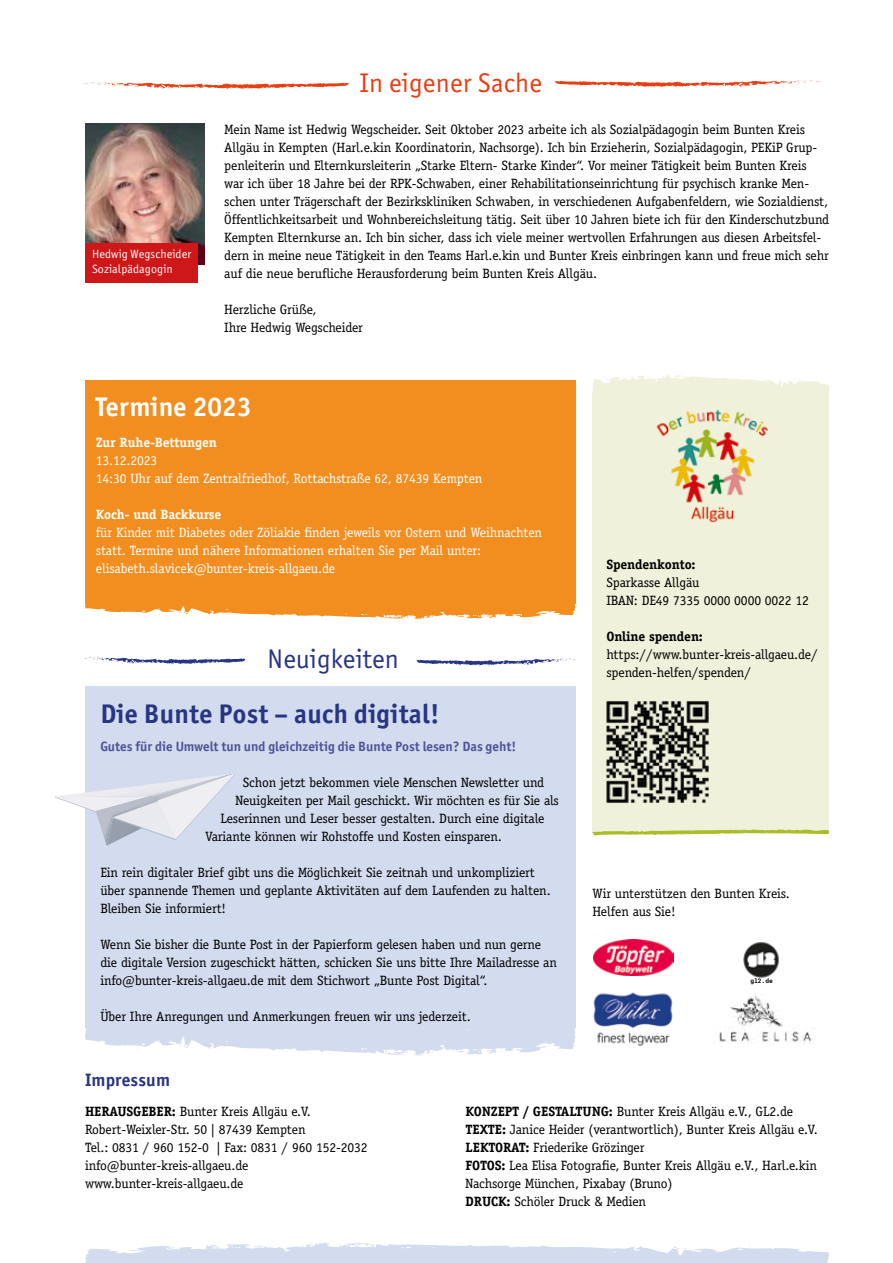
<style>
.page{position:relative;width:893px;height:1263px;background:#fff}
.page>*{position:absolute;margin:0;border:0;box-sizing:border-box;transform-origin:0 0}
.t1{font:700 27px "Officina Sans ITC Pro";letter-spacing:.01em;color:#283583}
.t2{font:27px "Officina Sans ITC Pro";letter-spacing:.01em;color:#e73f11}
.t3{font:27px "Officina Sans ITC Pro";letter-spacing:.01em;color:#283583}
.t4{font:700 27px "Officina Sans ITC Pro";letter-spacing:.01em;color:#fff}
.t5{font:700 18px "Officina Sans ITC Pro";letter-spacing:.01em;color:#283583}
.t6{font:13.5px/18px "Officina Serif Std";letter-spacing:-.01em;color:#000}
.t7{font:13.5px/18px "Officina Serif Std";letter-spacing:-.01em;color:#fff}
.t8{font:700 13.5px "Officina Sans ITC Pro";color:#505398}
.t9{font:700 13.5px "Officina Serif Std";letter-spacing:-.01em;color:#fff}
.t10{font:700 13.5px "Officina Serif Std";letter-spacing:-.01em;color:#000}
.t11{font:12px/15px "Officina Sans ITC Pro";letter-spacing:.01em;color:#fff}
.t12{font:700 6.3px "Roboto Mono";color:#000}
.s1{font-weight:700}
</style>
<div class="page">
<div style="left:592px;top:391px;width:237px;height:441px;background:#eff1da"></div>
<svg style="left:592px;top:375px;width:237px;height:16px"></svg>
<svg style="left:85px;top:1008px;width:491px;height:48px"></svg>
<div style="left:85px;top:687px;width:490px;height:341px;background:#d3dcee"></div>
<svg style="left:553px;top:80px;width:267px;height:7px"></svg>
<svg style="left:416px;top:658px;width:165px;height:8px"></svg>
<svg style="left:81px;top:82px;width:270px;height:7px"></svg>
<svg style="left:84px;top:657px;width:162px;height:7px"></svg>
<img style="left:85px;top:123px;width:119px;height:142px">
<div style="left:85px;top:243px;width:113px;height:40px;background:#cd1719"></div>
<svg style="left:55px;top:774px;width:180px;height:72px"></svg>
<img style="left:593px;top:992px;width:80px;height:54px">
<img style="left:594px;top:939px;width:80px;height:36px">
<img style="left:743px;top:942px;width:36px;height:36px">
<img style="left:719px;top:995px;width:95px;height:49px">
<img style="left:606px;top:701px;width:103px;height:102px">
<div style="left:85px;top:380px;width:491px;height:224px;background:#f28d1f"></div>
<svg style="left:85px;top:604px;width:491px;height:16px"></svg>
<img style="left:656px;top:410px;width:112px;height:113px">
<svg style="left:592px;top:829px;width:237px;height:7px"></svg>
<svg style="left:85px;top:1242px;width:744px;height:21px"></svg>
<hr style="left:87px;top:1261px;width:740px;height:2px;background:#d3dcee">
<p class="t11" style="left:92px;top:247px;width:101px">Hedwig Wegscheider<br>Sozialpädagogin</p>
<h1 class="t2" style="left:360px;top:67px;width:184px">In eigener Sache</h1>
<p class="t6" style="left:224px;top:121px;width:606px">Mein Name ist Hedwig Wegscheider. Seit Oktober 2023 arbeite ich als Sozialpädagogin beim Bunten Kreis Allgäu in Kempten (Harl.e.kin Koordinatorin, Nachsorge). Ich bin Erzieherin, Sozialpädagogin, PEKiP Grup&shy;penleiterin und Elternkursleiterin „Starke Eltern- Starke Kinder“. Vor meiner Tätigkeit beim Bunten Kreis war ich über 18 Jahre bei der RPK-Schwaben, einer Rehabilitationseinrichtung für psychisch kranke Men&shy;schen unter Trägerschaft der Bezirkskliniken Schwaben, in verschiedenen Aufgabenfeldern, wie Sozialdienst, Öffentlichkeitsarbeit und Wohnbereichsleitung tätig. Seit über 10 Jahren biete ich für den Kinderschutzbund Kempten Elternkurse an. Ich bin sicher, dass ich viele meiner wertvollen Erfahrungen aus diesen Arbeitsfel&shy;dern in meine neue Tätigkeit in den Teams Harl.e.kin und Bunter Kreis einbringen kann und freue mich sehr auf die neue berufliche Herausforderung beim Bunten Kreis Allgäu.</p>
<p class="t6" style="left:224px;top:301px;width:140px">Herzliche Grüße,<br>Ihre Hedwig Wegscheider</p>
<h1 class="t4" style="left:96px;top:390px;width:157px">Termine 2023</h1>
<p class="t9" style="left:96px;top:434px;width:122px">Zur Ruhe-Bettungen</p>
<p class="t7" style="left:96px;top:451px;width:388px">13.12.2023<br>14:30 Uhr auf dem Zentralfriedhof, Rottachstraße 62, 87439 Kempten</p>
<p class="t9" style="left:96px;top:506px;width:127px">Koch- und Backkurse</p>
<p class="t7" style="left:96px;top:523px;width:448px">für Kinder mit Diabetes oder Zöliakie finden jeweils vor Ostern und Weihnachten statt. Termine und nähere Informationen erhalten Sie per Mail unter: elisabeth.slavicek@bunter-kreis-allgaeu.de</p>
<h1 class="t3" style="left:268px;top:643px;width:133px">Neuigkeiten</h1>
<h1 class="t1" style="left:100px;top:697px;width:341px">Die Bunte Post – auch digital!</h1>
<p class="t8" style="left:100px;top:738px;width:417px">Gutes für die Umwelt tun und gleichzeitig die Bunte Post lesen? Das geht!</p>
<p class="t6" style="left:243px;top:773px;width:303px">Schon jetzt bekommen viele Menschen Newsletter und</p>
<p class="t6" style="left:235px;top:791px;width:325px">Neuigkeiten per Mail geschickt. Wir möchten es für Sie als</p>
<p class="t6" style="left:220px;top:809px;width:326px">Leserinnen und Leser besser gestalten. Durch eine digitale</p>
<p class="t6" style="left:205px;top:827px;width:298px">Variante können wir Rohstoffe und Kosten einsparen.</p>
<p class="t6" style="left:100px;top:863px;width:452px">Ein rein digitaler Brief gibt uns die Möglichkeit Sie zeitnah und unkompliziert über spannende Themen und geplante Aktivitäten auf dem Laufenden zu halten.<br>Bleiben Sie informiert!</p>
<p class="t6" style="left:100px;top:935px;width:458px">Wenn Sie bisher die Bunte Post in der Papierform gelesen haben und nun gerne die digitale Version zugeschickt hätten, schicken Sie uns bitte Ihre Mailadresse an info@bunter-kreis-allgaeu.de mit dem Stichwort „Bunte Post Digital“.</p>
<p class="t6" style="left:100px;top:1007px;width:372px">Über Ihre Anregungen und Anmerkungen freuen wir uns jederzeit.</p>
<p class="t10" style="left:606px;top:556px;width:91px">Spendenkonto:</p>
<p class="t6" style="left:606px;top:573px;width:204px">Sparkasse Allgäu<br>IBAN: DE49 7335 0000 0000 0022 12</p>
<p class="t10" style="left:606px;top:628px;width:98px">Online spenden:</p>
<p class="t6" style="left:606px;top:645px;width:213px">https://www.bunter-kreis-allgaeu.de/ spenden-helfen/spenden/</p>
<p class="t6" style="left:592px;top:885px;width:199px">Wir unterstützen den Bunten Kreis.<br>Helfen aus Sie!</p>
<p class="t12" style="left:750px;top:976px;width:24px">gl2.de</p>
<h2 class="t5" style="left:85px;top:1068px;width:87px">Impressum</h2>
<p class="t6" style="left:85px;top:1103px;width:284px"><span class="s1">HERAUSGEBER:</span> Bunter Kreis Allgäu e.V.<br>Robert-Weixler-Str. 50 | 87439 Kempten<br>Tel.: 0831 / 960 152-0 | Fax: 0831 / 960 152-2032 info@bunter-kreis-allgaeu.de www.bunter-kreis-allgaeu.de</p>
<p class="t6" style="left:466px;top:1103px;width:354px"><span class="s1">KONZEPT / GESTALTUNG:</span> Bunter Kreis Allgäu e.V., GL2.de <span class="s1">TEXTE:</span> Janice Heider (verantwortlich), Bunter Kreis Allgäu e.V.<br><span class="s1">LEKTORAT:</span> Friederike Grözinger<br><span class="s1">FOTOS:</span> Lea Elisa Fotografie, Bunter Kreis Allgäu e.V., Harl.e.kin Nachsorge München, Pixabay (Bruno)<br><span class="s1">DRUCK:</span> Schöler Druck &amp; Medien</p>
</div>
